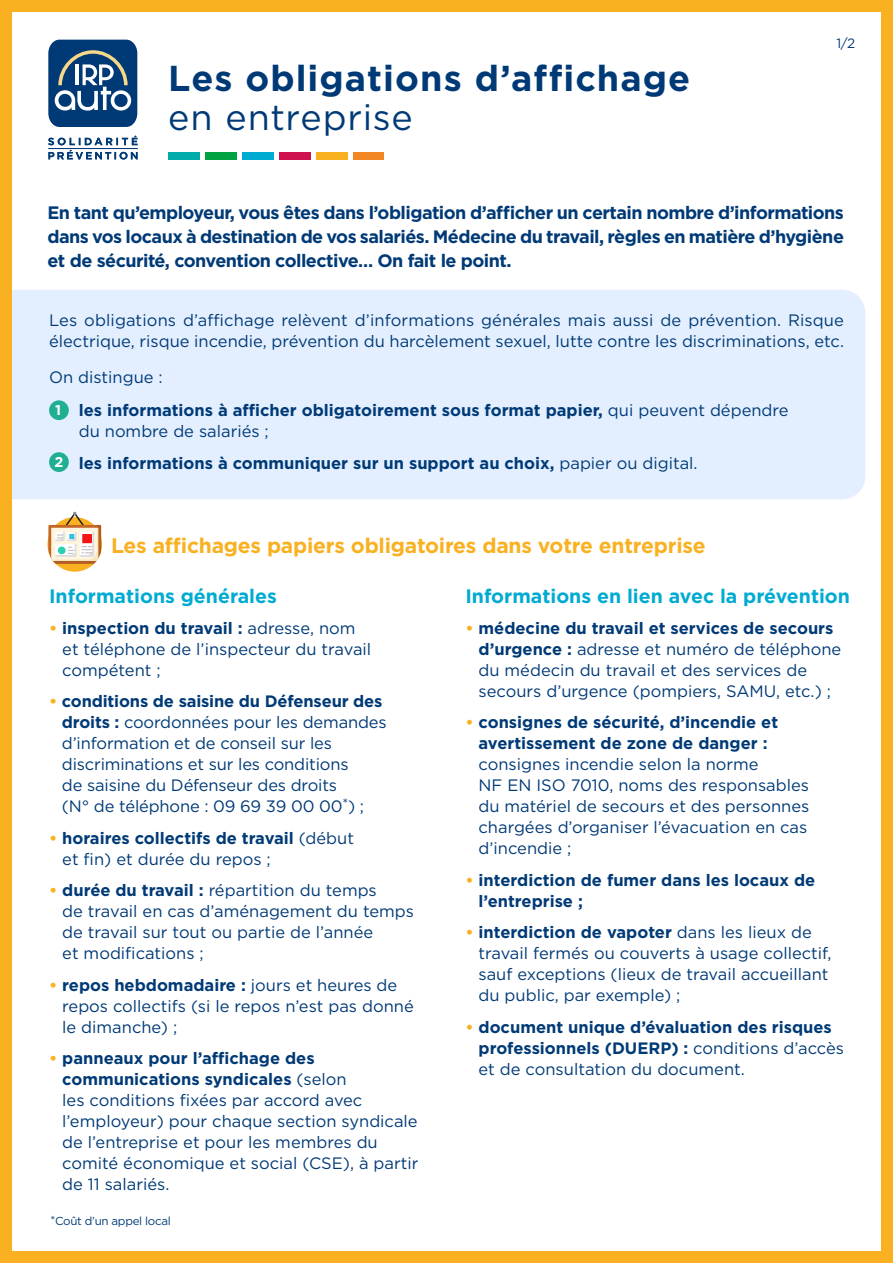
<style>
.page{position:relative;width:893px;height:1263px;background:#fff}
.page>*{position:absolute;margin:0;border:0;box-sizing:border-box;transform-origin:0 0}
.t1{font:700 36px "Gotham";letter-spacing:.03em;color:#003a76}
.t2{font:36px "Gotham";letter-spacing:.02em;color:#003a76}
.t3{font:700 21px "Gotham";letter-spacing:-.01em;color:#f9b122}
.t4{font:700 19.5px "Gotham";color:#00abd2}
.t5{font:700 18px/24px "Gotham";letter-spacing:-.03em;color:#003a76;text-align:justify}
.t6{font:16.5px/21px "Gotham";color:#003a76}
.t7{font:700 16.5px/21px "Gotham";color:#003a76}
.t8{font:700 14.25px "Gotham";color:#fff}
.t9{font:13.5px "Gotham";color:#003a76}
.t10{font:11.55px "Gotham";letter-spacing:-.025em;color:#003a76}
.s1{font-weight:400}
.s2{font-weight:700;color:#f9b122}
.s3{font-weight:700}
.s4{color:#f9b122}
</style>
<div class="page">
<div style="left:11px;top:290px;width:854px;height:209px;background:#e3efff"></div>
<svg style="left:48px;top:40px;width:89px;height:87px;background:#34608c"></svg>
<svg style="left:48px;top:136px;width:90px;height:23px"></svg>
<hr style="left:48px;top:148px;width:90px;height:1px;background:#003a76">
<div style="left:353px;top:152px;width:31px;height:7px;background:#f18825"></div>
<div style="left:205px;top:152px;width:32px;height:7px;background:#00a244"></div>
<div style="left:316px;top:152px;width:32px;height:7px;background:#f9b122"></div>
<div style="left:168px;top:152px;width:32px;height:7px;background:#00aca9"></div>
<div style="left:242px;top:152px;width:32px;height:7px;background:#00abd2"></div>
<div style="left:279px;top:152px;width:32px;height:7px;background:#cf124d"></div>
<div style="left:0;top:0;width:11px;height:1263px;background:#f9b122"></div>
<div style="left:0;top:0;width:893px;height:11px;background:#f9b122"></div>
<div style="left:0;top:1251px;width:893px;height:12px;background:#f9b122"></div>
<div style="left:881px;top:0;width:12px;height:1263px;background:#f9b122"></div>
<svg style="left:47px;top:512px;width:55px;height:60px"></svg>
<div style="left:49px;top:400px;width:20px;height:20px;background:#21af94;border-radius:50%"></div>
<div style="left:49px;top:452px;width:20px;height:20px;background:#21af94;border-radius:50%"></div>
<h1 class="t1" style="left:168px;top:54px;width:524px">Les obligations d’affichage</h1>
<h1 class="t2" style="left:168px;top:94px;width:246px">en entreprise</h1>
<p class="t9" style="left:836px;top:35px;width:20px">1/2</p>
<p class="t5" style="left:47px;top:201px;width:798px">En tant qu’employeur, vous êtes dans l’obligation d’afficher un certain nombre d’informations dans vos locaux à destination de vos salariés. Médecine du travail, règles en matière d’hygiène et de sécurité, convention collective… On fait le point.</p>
<p class="t6" style="left:49px;top:309px;width:796px">Les obligations d’affichage relèvent d’informations générales mais aussi de prévention. Risque électrique, risque incendie, prévention du harcèlement sexuel, lutte contre les discriminations, etc.</p>
<p class="t7" style="left:79px;top:361px;width:711px;line-height:33px;text-indent:-30px"><span class="s1">On distingue :<br></span>les informations à afficher obligatoirement sous format papier, <span class="s1">qui peuvent dépendre</span></p>
<p class="t7" style="left:79px;top:415px;width:620px;line-height:31.5px"><span class="s1">du nombre de salariés ;<br></span>les informations à communiquer sur un support au choix, <span class="s1">papier ou digital.</span></p>
<p class="t8" style="left:55px;top:400px;width:8px">1</p>
<p class="t8" style="left:54px;top:452px;width:10px">2</p>
<p class="t3" style="left:111px;top:532px;width:596px">Les affichages papiers obligatoires dans votre entreprise</p>
<p class="t4" style="left:49px;top:583px;width:229px">Informations générales</p>
<p class="t6" style="left:62px;top:617px;width:310px;text-indent:-13px"><span class="s2">•</span> <span class="s3">inspection du travail :</span> adresse, nom et téléphone de l’inspecteur du travail compétent ;</p>
<p class="t6" style="left:62px;top:690px;width:326px;text-indent:-13px"><span class="s2">•</span> <span class="s3">conditions de saisine du Défenseur des droits :</span> coordonnées pour les demandes d’information et de conseil sur les discriminations et sur les conditions<br>de saisine du Défenseur des droits<br>(N° de téléphone : 09 69 39 00 00<sup>*</sup>) ;</p>
<p class="t7" style="left:62px;top:827px;width:293px;text-indent:-13px"><span class="s4">•</span> horaires collectifs de travail <span class="s1">(début et fin) et durée du repos ;</span></p>
<p class="t6" style="left:62px;top:879px;width:353px;text-indent:-13px"><span class="s2">•</span> <span class="s3">durée du travail :</span> répartition du temps<br>de travail en cas d’aménagement du temps de travail sur tout ou partie de l’année<br>et modifications ;</p>
<p class="t6" style="left:62px;top:974px;width:353px;text-indent:-13px"><span class="s2">•</span> <span class="s3">repos hebdomadaire :</span> jours et heures de repos collectifs (si le repos n’est pas donné le dimanche) ;</p>
<p class="t6" style="left:62px;top:1047px;width:358px;text-indent:-13px"><span class="s2">•</span> <span class="s3">panneaux pour l’affichage des communications syndicales</span> (selon<br>les conditions fixées par accord avec l’employeur) pour chaque section syndicale de l’entreprise et pour les membres du comité économique et social (CSE), à partir de 11 salariés.</p>
<p class="t10" style="left:50px;top:1214px;width:122px">*Coût d’un appel local</p>
<p class="t4" style="left:465px;top:583px;width:386px">Informations en lien avec la prévention</p>
<p class="t6" style="left:479px;top:617px;width:364px;text-indent:-13px"><span class="s2">•</span> <span class="s3">médecine du travail et services de secours d’urgence :</span> adresse et numéro de téléphone du médecin du travail et des services de secours d’urgence (pompiers, SAMU, etc.) ;</p>
<p class="t7" style="left:465px;top:712px;width:314px;text-align:center"><span class="s4">•</span> consignes de sécurité, d’incendie et avertissement de zone de danger :</p>
<p class="t6" style="left:479px;top:753px;width:332px">consignes incendie selon la norme<br>NF EN ISO 7010, noms des responsables du matériel de secours et des personnes chargées d’organiser l’évacuation en cas d’incendie ;</p>
<p class="t7" style="left:479px;top:869px;width:338px;text-indent:-13px"><span class="s4">•</span> interdiction de fumer dans les locaux de l’entreprise ;</p>
<p class="t6" style="left:479px;top:921px;width:354px;text-indent:-13px"><span class="s2">•</span> <span class="s3">interdiction de vapoter</span> dans les lieux de travail fermés ou couverts à usage collectif, sauf exceptions (lieux de travail accueillant du public, par exemple) ;</p>
<p class="t7" style="left:479px;top:1016px;width:367px;text-indent:-13px"><span class="s4">•</span> document unique d’évaluation des risques professionnels (DUERP) : <span class="s1">conditions d’accès et de consultation du document.</span></p>
</div>
